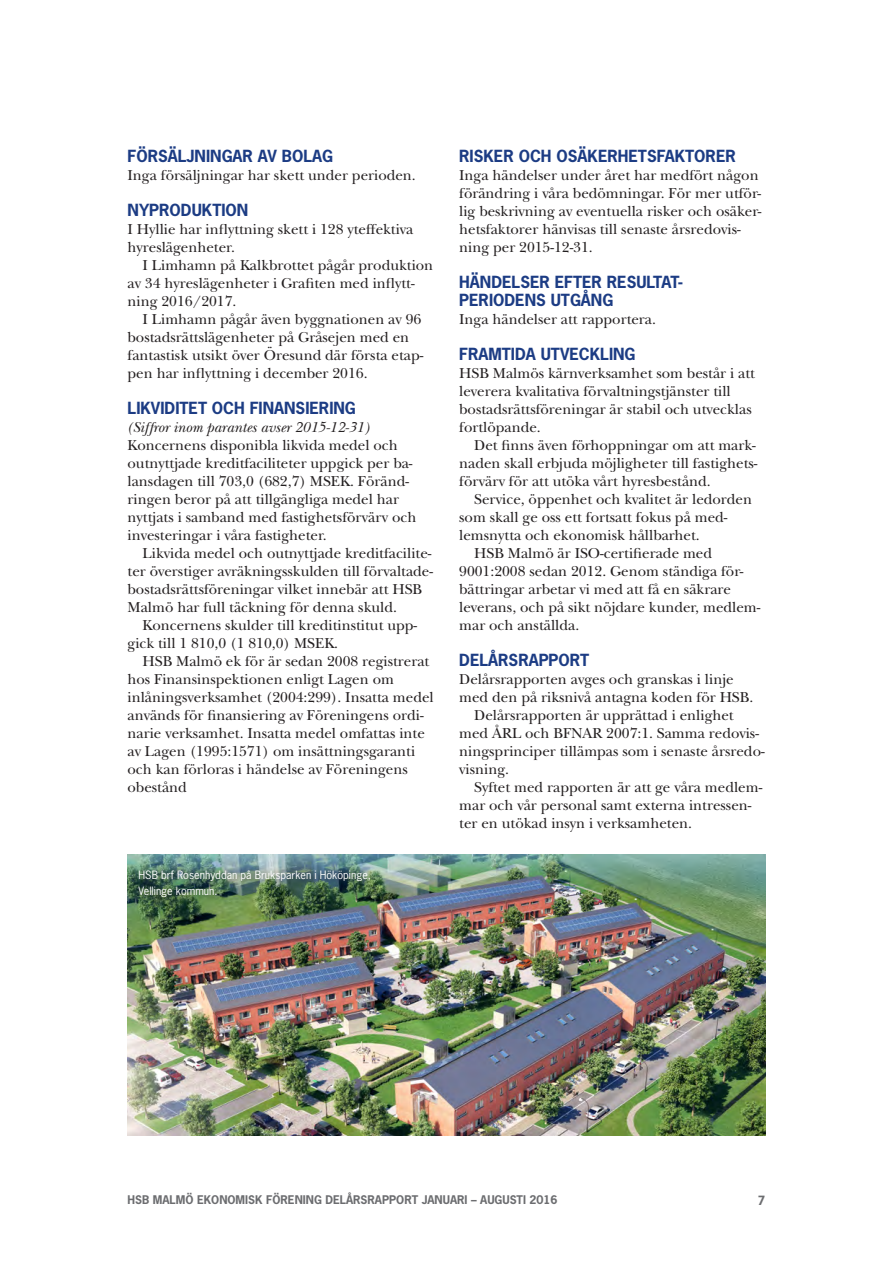
<style>
.page{position:relative;width:893px;height:1263px;background:#fff}
.page>*{position:absolute;margin:0;border:0;box-sizing:border-box;transform-origin:0 0}
.Mellis{font:700 15.75px/18px "News Gothic";color:#1c3c84}
.Brödtext_indrag{font:15px/18px "New Baskerville";color:#231f20}
.Brödtext{font:15px/18px "New Baskerville";color:#231f20}
.Brödtext-2{font:italic 15px "New Baskerville";color:#231f20}
.t1{font:700 12px "News Gothic";color:#6c6d70}
.t2{font:700 11.25px "News Gothic";color:#6c6d70}
.Bildtext_ny{font:10.8px/16.5px "News Gothic";color:#fff}
</style>
<div class="page">
<img style="left:128px;top:855px;width:637px;height:280px">
<div style="left:132px;top:862px;width:246px;height:43px;background:#231f20;opacity:.75"></div>
<p class="Mellis" style="left:128px;top:146px;width:207px">FÖRSÄLJNINGAR AV BOLAG</p>
<p class="Brödtext" style="left:128px;top:166px;width:290px">Inga försäljningar har skett under perioden.</p>
<p class="Mellis" style="left:128px;top:200px;width:122px">NYPRODUKTION</p>
<p class="Brödtext" style="left:128px;top:220px;width:287px">I Hyllie har inflyttning skett i 128 yteffektiva hyreslägenheter.</p>
<p class="Brödtext_indrag" style="left:128px;top:256px;width:307px;text-indent:15px">I Limhamn på Kalkbrottet pågår produktion av 34 hyreslägenheter i Grafiten med inflytt&shy;ning 2016/2017.</p>
<p class="Brödtext_indrag" style="left:128px;top:310px;width:297px;text-indent:15px">I Limhamn pågår även byggnationen av 96 bostadsrättslägenheter på Gråsejen med en fantastisk utsikt över Öresund där första etap&shy;pen har inflyttning i december 2016.</p>
<p class="Mellis" style="left:128px;top:398px;width:230px">LIKVIDITET OCH FINANSIERING</p>
<p class="Brödtext-2" style="left:128px;top:418px;width:243px">(Siffror inom parantes avser 2015-12-31)</p>
<p class="Brödtext" style="left:128px;top:436px;width:290px">Koncernens disponibla likvida medel och outnyttjade kreditfaciliteter uppgick per ba&shy;lansdagen till 703,0 (682,7) MSEK. Föränd&shy;ringen beror på att tillgängliga medel har nyttjats i samband med fastighetsförvärv och investeringar i våra fastigheter.</p>
<p class="Brödtext_indrag" style="left:128px;top:544px;width:307px;text-indent:15px">Likvida medel och outnyttjade kreditfacilite&shy;ter överstiger avräkningsskulden till förvaltade&shy;bostadsrättsföreningar vilket innebär att HSB Malmö har full täckning för denna skuld.</p>
<p class="Brödtext_indrag" style="left:128px;top:616px;width:291px;text-indent:15px">Koncernens skulder till kreditinstitut upp&shy;gick till 1 810,0 (1 810,0) MSEK.</p>
<p class="Brödtext_indrag" style="left:128px;top:652px;width:308px;text-indent:15px">HSB Malmö ek för är sedan 2008 registrerat hos Finansinspektionen enligt Lagen om inlåningsverksamhet (2004:299). Insatta medel används för finansiering av Föreningens ordi&shy;narie verksamhet. Insatta medel omfattas inte av Lagen (1995:1571) om insättningsgaranti och kan förloras i händelse av Föreningens obestånd</p>
<p class="Bildtext_ny" style="left:139px;top:866px;width:234px">HSB brf Rosenhyddan på Bruksparken i Hököpinge,<br>Vellinge kommun.</p>
<p class="Mellis" style="left:459px;top:146px;width:278px">RISKER OCH OSÄKERHETSFAKTORER</p>
<p class="Brödtext" style="left:459px;top:166px;width:304px">Inga händelser under året har medfört någon förändring i våra bedömningar. För mer utför&shy;lig beskrivning av eventuella risker och osäker&shy;hetsfaktorer hänvisas till senaste årsredovis&shy;ning per 2015-12-31.</p>
<p class="Mellis" style="left:459px;top:272px;width:225px">HÄNDELSER EFTER RESULTAT-<br>PERIODENS UTGÅNG</p>
<p class="Brödtext" style="left:459px;top:310px;width:198px">Inga händelser att rapportera.</p>
<p class="Mellis" style="left:459px;top:344px;width:178px">FRAMTIDA UTVECKLING</p>
<p class="Brödtext" style="left:459px;top:364px;width:297px">HSB Malmös kärnverksamhet som består i att leverera kvalitativa förvaltningstjänster till bostadsrättsföreningar är stabil och utvecklas fortlöpande.</p>
<p class="Brödtext_indrag" style="left:459px;top:436px;width:300px;text-align:justify;text-indent:15px">Det finns även förhoppningar om att mark&shy;naden skall erbjuda möjligheter till fastighets&shy;förvärv för att utöka vårt hyresbestånd.</p>
<p class="Brödtext_indrag" style="left:459px;top:490px;width:294px;text-indent:15px">Service, öppenhet och kvalitet är ledorden som skall ge oss ett fortsatt fokus på med&shy;lemsnytta och ekonomisk hållbarhet.</p>
<p class="Brödtext_indrag" style="left:459px;top:544px;width:303px;text-indent:15px">HSB Malmö är ISO-certifierade med 9001:2008 sedan 2012. Genom ständiga för&shy;bättringar arbetar vi med att få en säkrare leverans, och på sikt nöjdare kunder, medlem&shy;mar och anställda.</p>
<p class="Mellis" style="left:459px;top:650px;width:132px">DELÅRSRAPPORT</p>
<p class="Brödtext" style="left:459px;top:670px;width:295px">Delårsrapporten avges och granskas i linje med den på riksnivå antagna koden för HSB.</p>
<p class="Brödtext_indrag" style="left:459px;top:706px;width:307px;text-indent:15px">Delårsrapporten är upprättad i enlighet med ÅRL och BFNAR 2007:1. Samma redovis&shy;ningsprinciper tillämpas som i senaste årsredo&shy;visning.</p>
<p class="Brödtext_indrag" style="left:459px;top:778px;width:305px;text-indent:15px">Syftet med rapporten är att ge våra medlem&shy;mar och vår personal samt externa intressen&shy;ter en utökad insyn i verksamheten.</p>
<p class="t2" style="left:128px;top:1192px;width:431px">HSB MALMÖ EKONOMISK FÖRENING DELÅRSRAPPORT JANUARI – AUGUSTI 2016</p>
<p class="t1" style="left:758px;top:1192px;width:9px">7</p>
</div>
